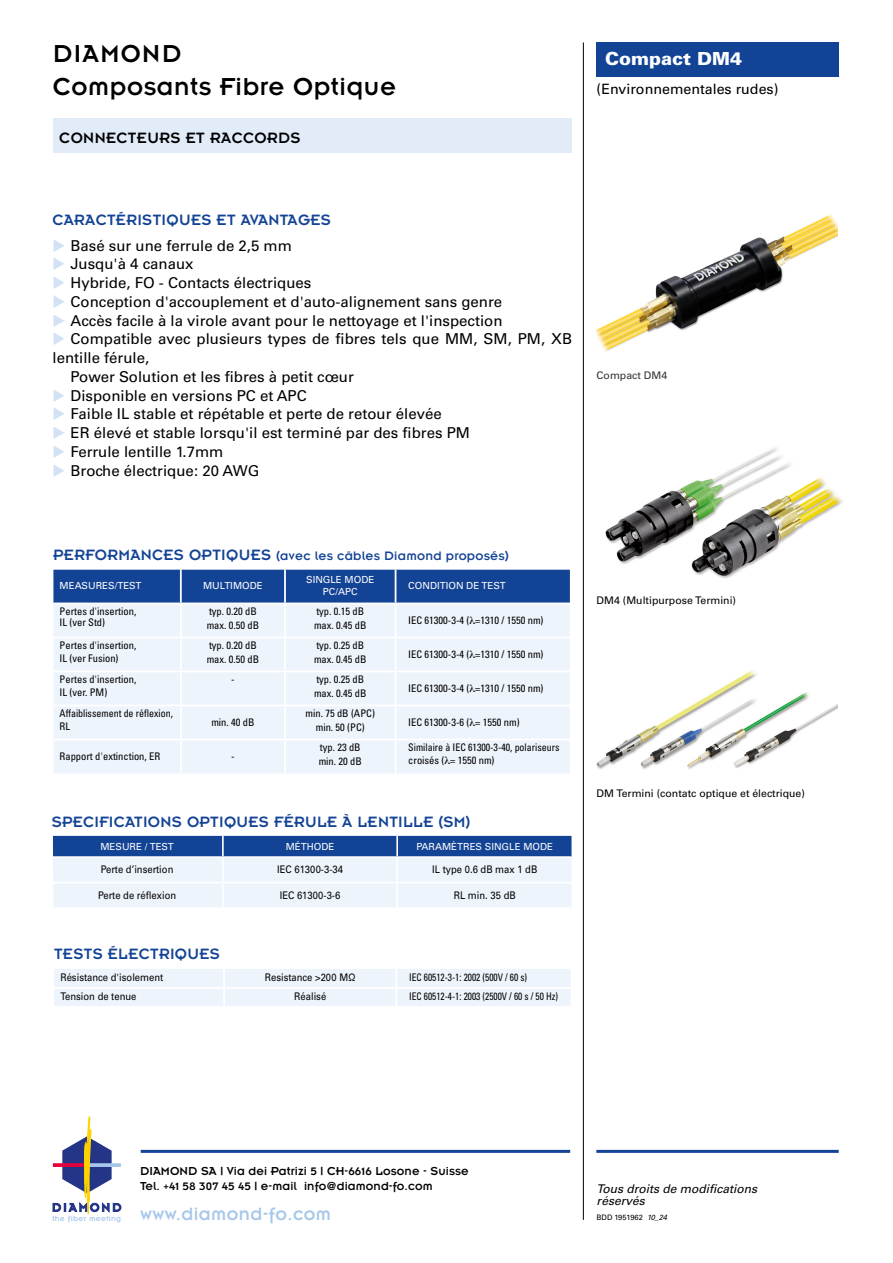
<style>
.page{position:relative;width:893px;height:1263px;background:#fff}
.page>*{position:absolute;margin:0;border:0;box-sizing:border-box;transform-origin:0 0}
.t1{font:27px/33px "Insignia";letter-spacing:.025em;color:#000}
.t2{font:19.5px "Insignia";letter-spacing:.02em;color:#a6c7ea}
.t3{font:900 18px "Univers LT Pro 75";color:#fff}
.t4{font:16.5px "Insignia";letter-spacing:.02em;color:#134395}
.t5{font:16.5px "Insignia";letter-spacing:.025em;color:#000}
.t6{font:15px "Univers LT Pro 55 Roman";color:#000}
.t7{font:14.25px "Univers LT Pro 55 Roman";color:#000}
.t8{font:13.5px "Insignia";letter-spacing:.02em;color:#134395}
.t9{font:12.75px/15.9px "Insignia";letter-spacing:.01em;color:#000}
.t10{font:italic 12px/12px "Univers LT Pro 55";color:#000}
.t11{font:condensed 10.5px/13.5px "Univers LT Pro";color:#000}
.t12{font:10.5px "Univers LT Pro 55 Roman";color:#000;scale:.9 1}
.t13{font:condensed 10.5px/12.8px "Univers LT Pro";color:#000;scale:.95 1}
.t14{font:10.5px "Univers LT Pro 55 Roman";color:#000}
.t15{font:condensed 10.5px "Univers LT Pro";color:#000;scale:.9 1}
.t16{font:10.5px "Univers LT Pro 55 Roman";color:#323230}
.t17{font:9.75px/12px "Univers LT Pro 55 Roman";color:#fff;text-align:center}
.t18{font:8.1px "Insignia A";letter-spacing:.04em;color:#a6c7ea}
.t19{font:7.5px "Univers LT Pro 55 Roman";color:#000}
.s1{color:#d3e1f5}
.s2{font-size:16.5px}
.s3{font-size:12px}
.s4{font-size:9px}
.s5{font-family:"Univers LT Pro 55";font-style:italic}
</style>
<div class="page">
<div style="left:597px;top:42px;width:242px;height:34px;background:#134395"></div>
<div style="left:53px;top:119px;width:519px;height:34px;background:#e2ecf9"></div>
<hr style="left:583px;top:42px;width:1px;height:1178px;background:#000">
<hr style="left:141px;top:1150px;width:429px;height:3px;background:#134395">
<hr style="left:596px;top:1150px;width:243px;height:3px;background:#134395">
<svg style="left:53px;top:1117px;width:68px;height:98px"></svg>
<img style="left:597px;top:214px;width:240px;height:137px">
<img style="left:605px;top:447px;width:238px;height:132px">
<img style="left:596px;top:670px;width:241px;height:99px">
<div style="left:55px;top:571px;width:514px;height:31px;background:#134395"></div>
<div style="left:55px;top:604px;width:514px;height:169px;background:#eef4fc"></div>
<hr style="left:180px;top:569px;width:2px;height:33px;background:#fff">
<hr style="left:284px;top:569px;width:2px;height:33px;background:#fff">
<hr style="left:395px;top:569px;width:1px;height:33px;background:#fff">
<hr style="left:180px;top:604px;width:2px;height:33px;background:#fff">
<hr style="left:284px;top:604px;width:2px;height:33px;background:#fff">
<hr style="left:395px;top:604px;width:1px;height:33px;background:#fff">
<hr style="left:53px;top:637px;width:128px;height:1px;background:#fff">
<hr style="left:181px;top:637px;width:104px;height:1px;background:#fff">
<hr style="left:180px;top:638px;width:2px;height:33px;background:#fff">
<hr style="left:285px;top:637px;width:111px;height:1px;background:#fff">
<hr style="left:284px;top:638px;width:2px;height:33px;background:#fff">
<hr style="left:396px;top:637px;width:174px;height:1px;background:#fff">
<hr style="left:395px;top:638px;width:1px;height:33px;background:#fff">
<hr style="left:53px;top:671px;width:128px;height:1px;background:#fff">
<hr style="left:181px;top:671px;width:104px;height:1px;background:#fff">
<hr style="left:180px;top:672px;width:2px;height:33px;background:#fff">
<hr style="left:285px;top:671px;width:111px;height:1px;background:#fff">
<hr style="left:284px;top:672px;width:2px;height:33px;background:#fff">
<hr style="left:396px;top:671px;width:174px;height:1px;background:#fff">
<hr style="left:395px;top:672px;width:1px;height:33px;background:#fff">
<hr style="left:53px;top:705px;width:128px;height:1px;background:#fff">
<hr style="left:181px;top:705px;width:104px;height:1px;background:#fff">
<hr style="left:180px;top:706px;width:2px;height:33px;background:#fff">
<hr style="left:285px;top:705px;width:111px;height:1px;background:#fff">
<hr style="left:284px;top:706px;width:2px;height:33px;background:#fff">
<hr style="left:396px;top:705px;width:174px;height:1px;background:#fff">
<hr style="left:395px;top:706px;width:1px;height:33px;background:#fff">
<hr style="left:53px;top:739px;width:128px;height:1px;background:#fff">
<hr style="left:181px;top:739px;width:104px;height:1px;background:#fff">
<hr style="left:180px;top:740px;width:2px;height:33px;background:#fff">
<hr style="left:285px;top:739px;width:111px;height:1px;background:#fff">
<hr style="left:284px;top:740px;width:2px;height:33px;background:#fff">
<hr style="left:396px;top:739px;width:174px;height:1px;background:#fff">
<hr style="left:395px;top:740px;width:1px;height:33px;background:#fff">
<div style="left:52px;top:568px;width:520px;height:264px;border:2px solid #fff"></div>
<svg style="left:52px;top:835px;width:520px;height:72px;background:#b1c2df"></svg>
<div style="left:56px;top:970px;width:515px;height:36px;background:#eef4fc"></div>
<div style="left:53px;top:967px;width:524px;height:44px;border:2px solid #fff"></div>
<h1 class="t1" style="left:53px;top:37px;width:345px">DIAMOND<br>Composants Fibre Optique</h1>
<p class="t5" style="left:59px;top:129px;width:243px">CONNECTEURS ET RACCORDS</p>
<p class="t3" style="left:605px;top:46px;width:138px">Compact DM4</p>
<p class="t7" style="left:597px;top:79px;width:183px">(Environnementales rudes)</p>
<p class="t4" style="left:53px;top:212px;width:280px">CARACTÉRISTIQUES ET AVANTAGES</p>
<p class="t6" style="left:53px;top:235px;width:241px"><span class="s1">◆</span> Basé sur une ferrule de 2,5 mm</p>
<p class="t6" style="left:53px;top:254px;width:143px"><span class="s1">◆</span> Jusqu'à 4 canaux</p>
<p class="t6" style="left:53px;top:272px;width:260px"><span class="s1">◆</span> Hybride, FO - Contacts électriques</p>
<p class="t6" style="left:53px;top:291px;width:451px"><span class="s1">◆</span> Conception d'accouplement et d'auto-alignement sans genre</p>
<p class="t6" style="left:53px;top:310px;width:452px"><span class="s1">◆</span> Accès facile à la virole avant pour le nettoyage et l'inspection</p>
<p class="t6" style="left:53px;top:329px;width:521px"><span class="s1">◆</span> Compatible avec plusieurs types de fibres tels que MM, SM, PM, XB</p>
<p class="t6" style="left:53px;top:347px;width:98px">lentille férule,</p>
<p class="t6" style="left:71px;top:366px;width:285px">Power Solution et les fibres à petit cœur</p>
<p class="t6" style="left:53px;top:385px;width:256px"><span class="s1">◆</span> Disponible en versions PC et APC</p>
<p class="t6" style="left:53px;top:404px;width:391px"><span class="s1">◆</span> Faible IL stable et répétable et perte de retour élevée</p>
<p class="t6" style="left:53px;top:422px;width:419px"><span class="s1">◆</span> ER élevé et stable lorsqu'il est terminé par des fibres PM</p>
<p class="t6" style="left:53px;top:441px;width:172px"><span class="s1">◆</span> Ferrule lentille 1.7mm</p>
<p class="t6" style="left:53px;top:460px;width:208px"><span class="s1">◆</span> Broche électrique: 20 AWG</p>
<p class="t16" style="left:597px;top:368px;width:72px">Compact DM4</p>
<p class="t8" style="left:53px;top:549px;width:457px"><span class="s2">PERFORMANCES OPTIQUES</span> (avec les câbles Diamond proposés)</p>
<p class="t17" style="left:60px;top:579px;width:83px">MEASURES/TEST</p>
<p class="t17" style="left:203px;top:579px;width:61px">MULTIMODE</p>
<p class="t17" style="left:306px;top:573px;width:70px">SINGLE MODE<br>PC/APC</p>
<p class="t17" style="left:408px;top:579px;width:99px">CONDITION DE TEST</p>
<p class="t11" style="left:60px;top:606px;width:78px;line-height:10.5px">Pertes d'insertion,<br>IL (ver Std)</p>
<p class="t11" style="left:207px;top:604px;width:54px">typ. 0.20 dB max. 0.50 dB</p>
<p class="t11" style="left:314px;top:604px;width:54px">typ. 0.15 dB max. 0.45 dB</p>
<p class="t11" style="left:408px;top:613px;width:137px">IEC 61300-3-4 (●=1310 / 1550 nm)</p>
<p class="t11" style="left:60px;top:639px;width:78px;line-height:12.8px">Pertes d'insertion,<br>IL (ver Fusion)</p>
<p class="t11" style="left:207px;top:639px;width:54px">typ. 0.20 dB max. 0.50 dB</p>
<p class="t11" style="left:314px;top:639px;width:54px">typ. 0.25 dB max. 0.45 dB</p>
<p class="t11" style="left:408px;top:647px;width:137px">IEC 61300-3-4 (●=1310 / 1550 nm)</p>
<p class="t11" style="left:60px;top:673px;width:78px;line-height:12.8px">Pertes d'insertion,<br>IL (ver. PM)</p>
<p class="t11" style="left:231px;top:673px;width:5px">-</p>
<p class="t11" style="left:314px;top:673px;width:54px">typ. 0.25 dB max. 0.45 dB</p>
<p class="t11" style="left:408px;top:681px;width:137px">IEC 61300-3-4 (●=1310 / 1550 nm)</p>
<p class="t13" style="left:60px;top:707px;width:121px">Affaiblissement de réflexion,<br>RL</p>
<p class="t11" style="left:211px;top:715px;width:45px">min. 40 dB</p>
<p class="t11" style="left:306px;top:707px;width:71px;text-align:center">min. 75 dB (APC) min. 50 (PC)</p>
<p class="t11" style="left:408px;top:715px;width:113px">IEC 61300-3-6 (●= 1550 nm)</p>
<p class="t11" style="left:60px;top:749px;width:102px">Rapport d'extinction, ER</p>
<p class="t11" style="left:231px;top:749px;width:5px">-</p>
<p class="t11" style="left:319px;top:741px;width:45px">typ. 23 dB min. 20 dB</p>
<p class="t13" style="left:408px;top:741px;width:161px">Similaire à IEC 61300-3-40, polariseurs croisés (●= 1550 nm)</p>
<p class="t4" style="left:52px;top:813px;width:420px">SPECIFICATIONS OPTIQUES FÉRULE À LENTILLE (SM)</p>
<p class="t17" style="left:100px;top:840px;width:75px">MESURE / TEST</p>
<p class="t17" style="left:286px;top:840px;width:50px">MÉTHODE</p>
<p class="t17" style="left:416px;top:840px;width:138px">PARAMÈTRES SINGLE MODE</p>
<p class="t12" style="left:101px;top:862px;width:82px">Perte d’insertion</p>
<p class="t12" style="left:277px;top:862px;width:75px">IEC 61300-3-34</p>
<p class="t12" style="left:432px;top:862px;width:118px">IL type 0.6 dB max 1 dB</p>
<p class="t12" style="left:98px;top:888px;width:88px">Perte de réflexion</p>
<p class="t12" style="left:280px;top:888px;width:69px">IEC 61300-3-6</p>
<p class="t12" style="left:454px;top:888px;width:70px">RL min. 35 dB</p>
<p class="t4" style="left:54px;top:945px;width:167px">TESTS ÉLECTRIQUES</p>
<p class="t12" style="left:60px;top:970px;width:116px">Résistance d'isolement</p>
<p class="t12" style="left:265px;top:970px;width:102px">Resistance &gt;200 MΩ</p>
<p class="t15" style="left:409px;top:970px;width:133px">IEC 60512-3-1: 2002 (500V / 60 s)</p>
<p class="t12" style="left:60px;top:989px;width:86px">Tension de tenue</p>
<p class="t12" style="left:294px;top:989px;width:37px">Réalisé</p>
<p class="t15" style="left:409px;top:989px;width:167px">IEC 60512-4-1: 2003 (2500V / 60 s / 50 Hz)</p>
<p class="t14" style="left:597px;top:593px;width:141px">DM4 (Multipurpose Termini)</p>
<p class="t14" style="left:597px;top:786px;width:210px">DM Termini (contatc optique et électrique)</p>
<p class="t18" style="left:52px;top:1214px;width:70px">the fiber meeting</p>
<p class="t9" style="left:140px;top:1162px;width:330px">DIAMOND SA | Via dei Patrizi <span class="s3">5</span> | CH-<span class="s3">6616</span> Losone - Suisse<br>Tel. <span class="s4">+</span><span class="s3">41 58 307 45 45</span> | e-mail info@diamond-fo.com</p>
<h2 class="t2" style="left:140px;top:1204px;width:192px">www.diamond-fo.com</h2>
<p class="t10" style="left:597px;top:1182px;width:162px">Tous droits de modifications réservés</p>
<p class="t19" style="left:597px;top:1212px;width:72px">BDD 1951962 <span class="s5">10_24</span></p>
</div>
